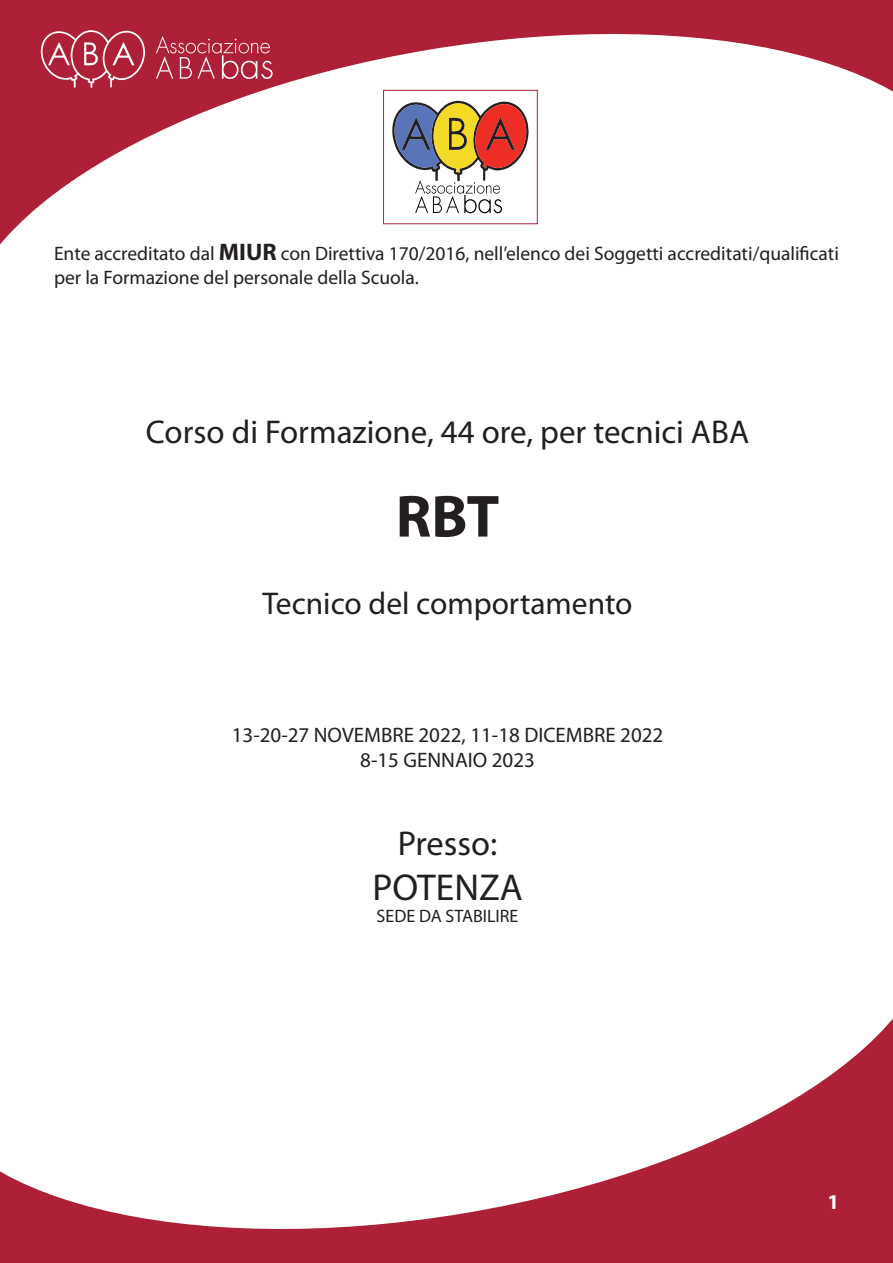
<style>
.page{position:relative;width:893px;height:1263px;background:#fff}
.page>*{position:absolute;margin:0;border:0;box-sizing:border-box;transform-origin:0 0}
.t1{font:700 60px "Myriad Pro";color:#231f20}
.t2{font:37.5px "Myriad Pro";color:#231f20}
.t3{font:34.5px "Myriad Pro";color:#231f20}
.t4{font:33px "Myriad Pro";color:#231f20}
.t5{font:31.5px "Myriad Pro";color:#231f20}
.t6{font:21px/25.2px "Myriad Pro";color:#231f20;text-align:center}
.t7{font:700 21px "Myriad Pro";color:#fff}
.t8{font:19.5px/23.4px "Myriad Pro";color:#231f20}
.t9{font:18px "Myriad Pro";color:#231f20}
.s1{font-weight:700;font-size:24px}
</style>
<div class="page">
<svg style="left:0;top:3px;width:893px;height:242px"></svg>
<svg style="left:156px;top:36px;width:117px;height:43px;background:#ba4256"></svg>
<svg style="left:41px;top:30px;width:104px;height:58px;background:#bc475a"></svg>
<svg style="left:0;top:1018px;width:893px;height:242px"></svg>
<svg style="left:392px;top:101px;width:137px;height:112px"></svg>
<div style="left:383px;top:90px;width:155px;height:134px;border:1px solid #ae2037"></div>
<p class="t8" style="left:54px;top:242px;width:786px">Ente accreditato dal <span class="s1">MIUR</span> con Direttiva 170/2016, nell’elenco dei Soggetti accreditati/qualificati per la Formazione del personale della Scuola.</p>
<h3 class="t4" style="left:146px;top:412px;width:605px">Corso di Formazione, 44 ore, per tecnici ABA</h3>
<h1 class="t1" style="left:396px;top:477px;width:105px">RBT</h1>
<h3 class="t5" style="left:263px;top:584px;width:372px">Tecnico del comportamento</h3>
<p class="t6" style="left:232px;top:722px;width:433px">13-20-27 NOVEMBRE 2022, 11-18 DICEMBRE 2022<br>8-15 GENNAIO 2023</p>
<h3 class="t3" style="left:398px;top:822px;width:101px">Presso:</h3>
<h2 class="t2" style="left:372px;top:864px;width:152px">POTENZA</h2>
<p class="t9" style="left:377px;top:905px;width:143px">SEDE DA STABILIRE</p>
<p class="t7" style="left:827px;top:1188px;width:13px">1</p>
</div>
